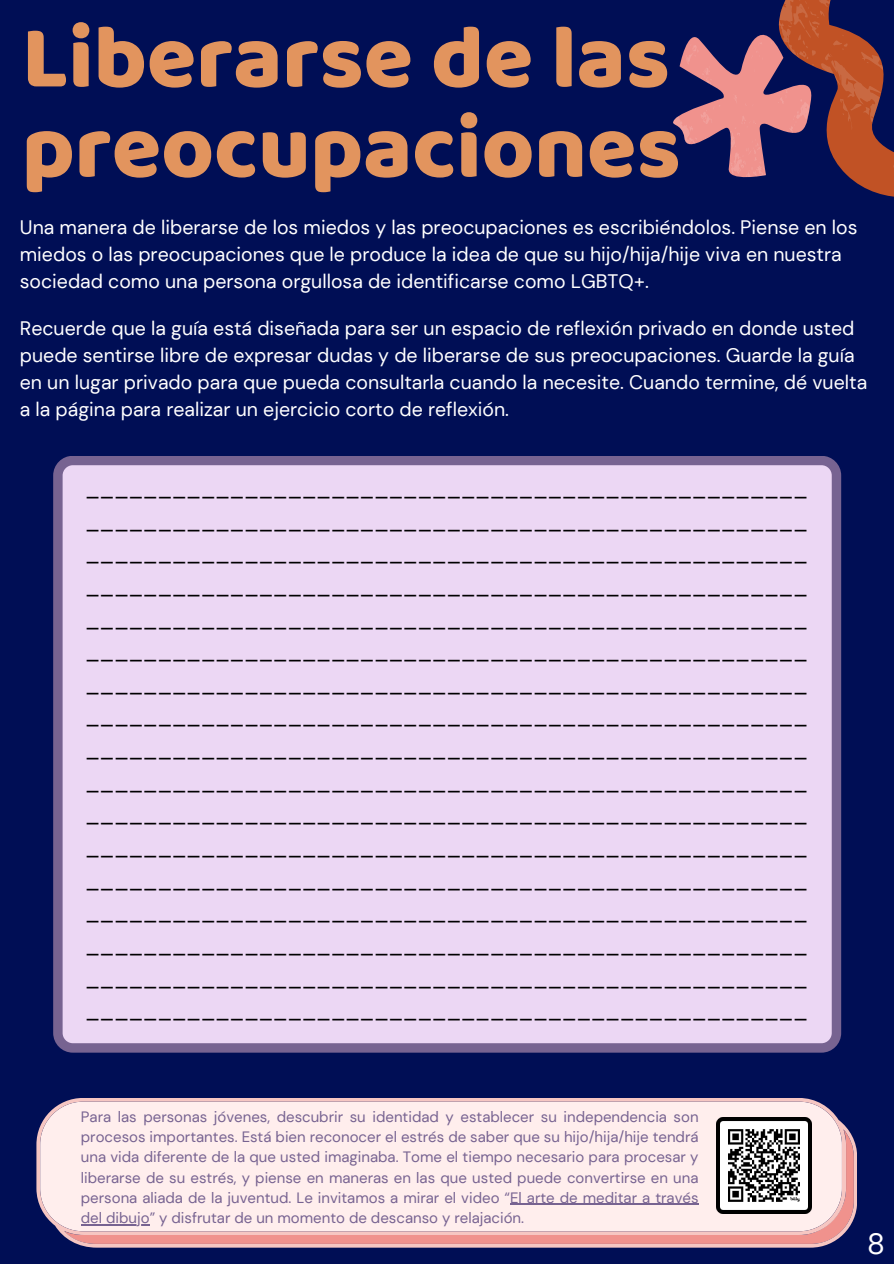
<style>
.page{position:relative;width:894px;height:1264px;background:#fff}
.page>*{position:absolute;margin:0;border:0;box-sizing:border-box;transform-origin:0 0}
.t1{font:90px/90px "Baloo";color:#e2945e}
.t2{font:29.25px "DM Sans";color:#fff}
.t3{font:22.5px/32.7px "DM Sans";color:#000;text-align:justify}
.t4{font:19.5px/27px "DM Sans";color:#fff}
.t5{font:15px/20.2px "DM Sans";color:#776391;text-align:justify}
</style>
<div class="page">
<div style="left:0;top:0;width:893px;height:1263px;background:#000e55"></div>
<svg style="left:673px;top:0;width:220px;height:197px"></svg>
<svg style="left:36px;top:1098px;width:821px;height:149px;background:#f5ddde"></svg>
<img style="left:716px;top:1117px;width:95px;height:96px">
<hr style="left:510px;top:1203px;width:188px;height:1px;background:#776391">
<hr style="left:81px;top:1224px;width:69px;height:1px;background:#776391">
<div style="left:53px;top:456px;width:787px;height:596px;background:#ecd7f4"></div>
<h1 class="t1" style="left:22px;top:10px;width:660px">Liberarse de las preocupaciones</h1>
<p class="t4" style="left:20px;top:213px;width:839px">Una manera de liberarse de los miedos y las preocupaciones es escribiéndolos. Piense en los miedos o las preocupaciones que le produce la idea de que su hijo/hija/hije viva en nuestra sociedad como una persona orgullosa de identificarse como LGBTQ+.</p>
<p class="t4" style="left:20px;top:315px;width:848px">Recuerde que la guía está diseñada para ser un espacio de reflexión privado en donde usted puede sentirse libre de expresar dudas y de liberarse de sus preocupaciones. Guarde la guía en un lugar privado para que pueda consultarla cuando la necesite. Cuando termine, dé vuelta a la página para realizar un ejercicio corto de reflexión.</p>
<p class="t3" style="left:85px;top:472px;width:723px">__________________________________________________ __________________________________________________ __________________________________________________ __________________________________________________ __________________________________________________ __________________________________________________ __________________________________________________ __________________________________________________ __________________________________________________ __________________________________________________ __________________________________________________ __________________________________________________ __________________________________________________ __________________________________________________ __________________________________________________ __________________________________________________ __________________________________________________</p>
<p class="t5" style="left:81px;top:1106px;width:619px">Para las personas jóvenes, descubrir su identidad y establecer su independencia son procesos importantes. Está bien reconocer el estrés de saber que su hijo/hija/hije tendrá una vida diferente de la que usted imaginaba. Tome el tiempo necesario para procesar y liberarse de su estrés, y piense en maneras en las que usted puede convertirse en una persona aliada de la juventud. Le invitamos a mirar el video “El arte de meditar a través del dibujo” y disfrutar de un momento de descanso y relajación.</p>
<h2 class="t2" style="left:866px;top:1225px;width:19px">8</h2>
</div>
